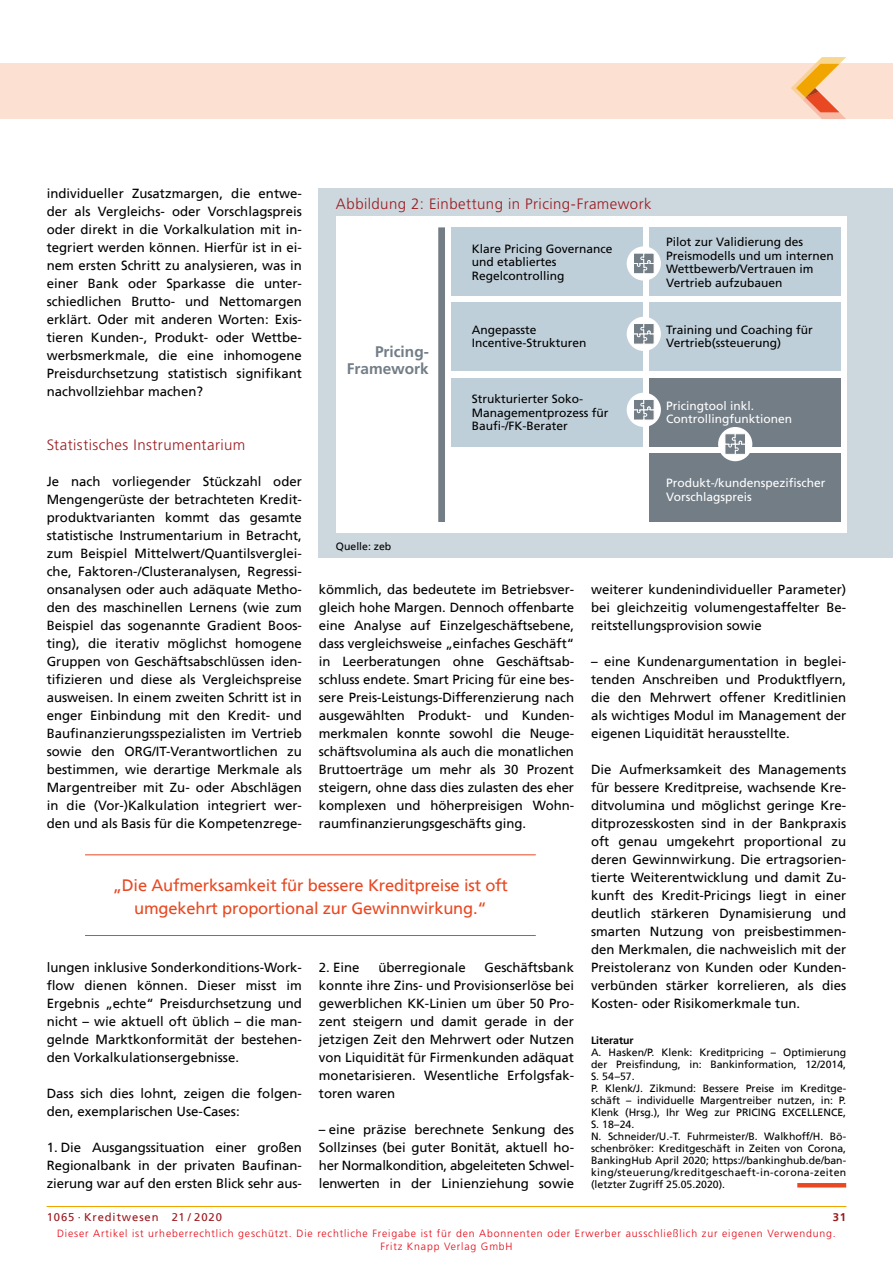
<style>
.page{position:relative;width:893px;height:1263px;background:#fff}
.page>*{position:absolute;margin:0;border:0;box-sizing:border-box;transform-origin:0 0}
.t1{font:16.5px/22.5px "Frutiger";letter-spacing:-.01em;color:#e84922;text-align:center}
.t2{font:700 15.45px/17.1px "Frutiger";color:#727d86;text-align:right}
.t3{font:300 15px "Frutiger";letter-spacing:.025em;color:#9a191e}
.t4{font:13.2px/18px "Frutiger";color:#000;text-align:justify}
.t5{font:12px/13.5px "Frutiger";color:#000}
.t6{font:12px/13.5px "Frutiger";color:#fff}
.t7{font:11.25px "Frutiger";letter-spacing:.08em;color:#9a191e}
.t8{font:700 11.25px "Frutiger";color:#9a191e}
.t9{font:10.5px/12px "Frutiger";color:#000}
.t10{font:300 10.5px/13.5px "Frutiger";letter-spacing:.08em;color:#e30613;text-align:center}
.t11{font:700 10.5px "Frutiger";color:#000}
</style>
<div class="page">
<hr style="left:47px;top:1206px;width:799px;height:1px;background:#f0a400">
<div style="left:0;top:64px;width:893px;height:55px;background:#fce0d1"></div>
<svg style="left:791px;top:57px;width:55px;height:62px"></svg>
<hr style="left:797px;top:1183px;width:49px;height:4px;background:#e84922">
<div style="left:319px;top:188px;width:574px;height:370px;background:#cdd7de"></div>
<div style="left:336px;top:216px;width:510px;height:317px;background:#fff"></div>
<div style="left:649px;top:454px;width:192px;height:68px;background:#727d86"></div>
<div style="left:451px;top:378px;width:192px;height:68px;background:#bfcfd9"></div>
<div style="left:649px;top:378px;width:192px;height:68px;background:#727d86"></div>
<div style="left:627px;top:393px;width:34px;height:34px;background:#fff;border-radius:50%"></div>
<svg style="left:634px;top:400px;width:20px;height:20px"></svg>
<div style="left:438px;top:227px;width:7px;height:295px;background:#727d86"></div>
<div style="left:451px;top:227px;width:192px;height:68px;background:#bfcfd9"></div>
<div style="left:649px;top:227px;width:192px;height:68px;background:#bfcfd9"></div>
<div style="left:627px;top:246px;width:34px;height:35px;background:#fff;border-radius:50%"></div>
<svg style="left:634px;top:253px;width:20px;height:21px"></svg>
<div style="left:718px;top:427px;width:34px;height:34px;background:#fff;border-radius:50%"></div>
<svg style="left:725px;top:434px;width:20px;height:20px"></svg>
<div style="left:451px;top:302px;width:192px;height:68px;background:#bfcfd9"></div>
<div style="left:649px;top:302px;width:192px;height:68px;background:#bfcfd9"></div>
<div style="left:627px;top:317px;width:34px;height:34px;background:#fff;border-radius:50%"></div>
<svg style="left:634px;top:324px;width:20px;height:20px"></svg>
<hr style="left:85px;top:854px;width:451px;height:1px;background:#e84922">
<hr style="left:85px;top:935px;width:451px;height:1px;background:#e84922">
<p class="t4" style="left:47px;top:185px;width:257px">individueller Zusatzmargen, die entwe&shy;der als Vergleichs- oder Vorschlagspreis oder direkt in die Vorkalkulation mit in&shy;tegriert werden können. Hierfür ist in ei&shy;nem ersten Schritt zu analysieren, was in einer Bank oder Sparkasse die unter&shy;schiedlichen Brutto- und Nettomargen erklärt. Oder mit anderen Worten: Exis&shy;tieren Kunden-, Produkt- oder Wettbe&shy;werbsmerkmale, die eine inhomogene Preisdurchsetzung statistisch signifikant nachvollziehbar machen?</p>
<p class="t3" style="left:336px;top:195px;width:317px">Abbildung 2: Einbettung in Pricing-Framework</p>
<p class="t2" style="left:347px;top:343px;width:84px">Pricing-<br>Framework</p>
<p class="t5" style="left:472px;top:242px;width:142px">Klare Pricing Governance und etabliertes<br>Regelcontrolling</p>
<p class="t5" style="left:666px;top:235px;width:169px">Pilot zur Validierung des<br>Preismodells und um internen<br>Wettbewerb/Vertrauen im<br>Vertrieb aufzubauen</p>
<p class="t5" style="left:666px;top:323px;width:148px">Training und Coaching für<br>Vertrieb(ssteuerung)</p>
<p class="t5" style="left:472px;top:323px;width:116px">Angepasste<br>Incentive-Strukturen</p>
<p class="t5" style="left:472px;top:392px;width:138px">Strukturierter Soko-<br>Managementprozess für<br>Baufi-/FK-Berater</p>
<p class="t6" style="left:666px;top:399px;width:128px">Pricingtool inkl.<br>Controllingfunktionen</p>
<p class="t3" style="left:47px;top:436px;width:200px">Statistisches Instrumentarium</p>
<p class="t4" style="left:47px;top:473px;width:257px">Je nach vorliegender Stückzahl oder Mengengerüste der betrachteten Kredit&shy;produktvarianten kommt das gesamte statistische Instrumentarium in Betracht, zum Beispiel Mittelwert/Quantilsverglei&shy;che, Faktoren-/Clusteranalysen, Regressi&shy;onsanalysen oder auch adäquate Metho&shy;den des maschinellen Lernens (wie zum Beispiel das sogenannte Gradient Boos&shy;ting), die iterativ möglichst homogene Gruppen von Geschäftsabschlüssen iden&shy;tifizieren und diese als Vergleichspreise ausweisen. In einem zweiten Schritt ist in enger Einbindung mit den Kredit- und Baufinanzierungsspezialisten im Vertrieb sowie den ORG/IT-Verantwortlichen zu bestimmen, wie derartige Merkmale als Margentreiber mit Zu- oder Abschlägen in die (Vor-)Kalkulation integriert wer&shy;den und als Basis für die Kompetenzrege-</p>
<p class="t9" style="left:336px;top:540px;width:57px">Quelle: zeb</p>
<p class="t4" style="left:319px;top:581px;width:257px">kömmlich, das bedeutete im Betriebsver&shy;gleich hohe Margen. Dennoch offenbarte eine Analyse auf Einzelgeschäftsebene, dass vergleichsweise „einfaches Geschäft“ in Leerberatungen ohne Geschäftsab&shy;schluss endete. Smart Pricing für eine bes&shy;sere Preis-Leistungs-Differenzierung nach ausgewählten Produkt- und Kunden&shy;merkmalen konnte sowohl die Neuge&shy;schäftsvolumina als auch die monatlichen Bruttoerträge um mehr als 30 Prozent steigern, ohne dass dies zulasten des eher komplexen und höherpreisigen Wohn&shy;raumfinanzierungsgeschäfts ging.</p>
<p class="t1" style="left:113px;top:875px;width:397px">„Die Aufmerksamkeit für bessere Kreditpreise ist oft umgekehrt proportional zur Gewinnwirkung.“</p>
<p class="t4" style="left:47px;top:959px;width:257px">lungen inklusive Sonderkonditions-Work&shy;flow dienen können. Dieser misst im Ergebnis „echte“ Preisdurchsetzung und nicht – wie aktuell oft üblich – die man&shy;gelnde Marktkonformität der bestehen&shy;den Vorkalkulationsergebnisse.</p>
<p class="t4" style="left:47px;top:1085px;width:257px">Dass sich dies lohnt, zeigen die folgen&shy;den, exemplarischen Use-Cases:</p>
<p class="t4" style="left:47px;top:1139px;width:257px">1. Die Ausgangssituation einer großen Regionalbank in der privaten Baufinan&shy;zierung war auf den ersten Blick sehr aus-</p>
<p class="t4" style="left:319px;top:959px;width:257px;text-indent:166px">Geschäftsbank konnte ihre Zins- und Provisionserlöse bei gewerblichen KK-Linien um über 50 Pro&shy;zent steigern und damit gerade in der jetzigen Zeit den Mehrwert oder Nutzen von Liquidität für Firmenkunden adäquat monetarisieren. Wesentliche Erfolgsfak&shy;toren waren</p>
<p class="t4" style="left:319px;top:1121px;width:257px">– eine präzise berechnete Senkung des Sollzinses (bei guter Bonität, aktuell ho&shy;her Normalkondition, abgeleiteten Schwel&shy;lenwerten in der Linienziehung sowie</p>
<p class="t4" style="left:319px;top:959px;width:42px">2. Eine</p>
<p class="t4" style="left:378px;top:959px;width:89px">überregionale</p>
<p class="t6" style="left:666px;top:476px;width:161px">Produkt-/kundenspezifischer<br>Vorschlagspreis</p>
<p class="t4" style="left:591px;top:581px;width:257px">weiterer kundenindividueller Parameter) bei gleichzeitig volumengestaffelter Be&shy;reitstellungsprovision sowie</p>
<p class="t4" style="left:591px;top:653px;width:257px">– eine Kundenargumentation in beglei&shy;tenden Anschreiben und Produktflyern, die den Mehrwert offener Kreditlinien als wichtiges Modul im Management der eigenen Liquidität herausstellte.</p>
<p class="t4" style="left:591px;top:761px;width:257px">Die Aufmerksamkeit des Managements für bessere Kreditpreise, wachsende Kre&shy;ditvolumina und möglichst geringe Kre&shy;ditprozesskosten sind in der Bankpraxis oft genau umgekehrt proportional zu deren Gewinnwirkung. Die ertragsorien&shy;tierte Weiterentwicklung und damit Zu&shy;kunft des Kredit-Pricings liegt in einer deutlich stärkeren Dynamisierung und smarten Nutzung von preisbestimmen&shy;den Merkmalen, die nachweislich mit der Preistoleranz von Kunden oder Kunden&shy;verbünden stärker korrelieren, als dies Kosten- oder Risikomerkmale tun.</p>
<p class="t11" style="left:591px;top:1035px;width:44px">Literatur</p>
<p class="t9" style="left:591px;top:1046px;width:257px">A. Hasken/P. Klenk: Kreditpricing – Optimierung der Preisfindung, in: Bankinformation, 12/2014, S. 54–57.<br>P. Klenk/J. Zikmund: Bessere Preise im Kreditge&shy;schäft – individuelle Margentreiber nutzen, in: P.<br>Klenk (Hrsg.), Ihr Weg zur PRICING EXCELLENCE, S. 18–24.<br>N. Schneider/U.-T. Fuhrmeister/B. Walkhoff/H. Bö&shy;schenbröker: Kreditgeschäft in Zeiten von Corona, BankingHub April 2020; https://bankinghub.de/ban&shy;king/steuerung/kreditgeschaeft-in-corona-zeiten (letzter Zugriff 25.05.2020).</p>
<p class="t7" style="left:47px;top:1211px;width:177px">1065 · Kreditwesen 21 / 2020</p>
<p class="t8" style="left:833px;top:1211px;width:15px">31</p>
<p class="t10" style="left:57px;top:1226px;width:780px">Dieser Artikel ist urheberrechtlich geschützt. Die rechtliche Freigabe ist für den Abonnenten oder Erwerber ausschließlich zur eigenen Verwendung.<br>Fritz Knapp Verlag GmbH</p>
</div>
